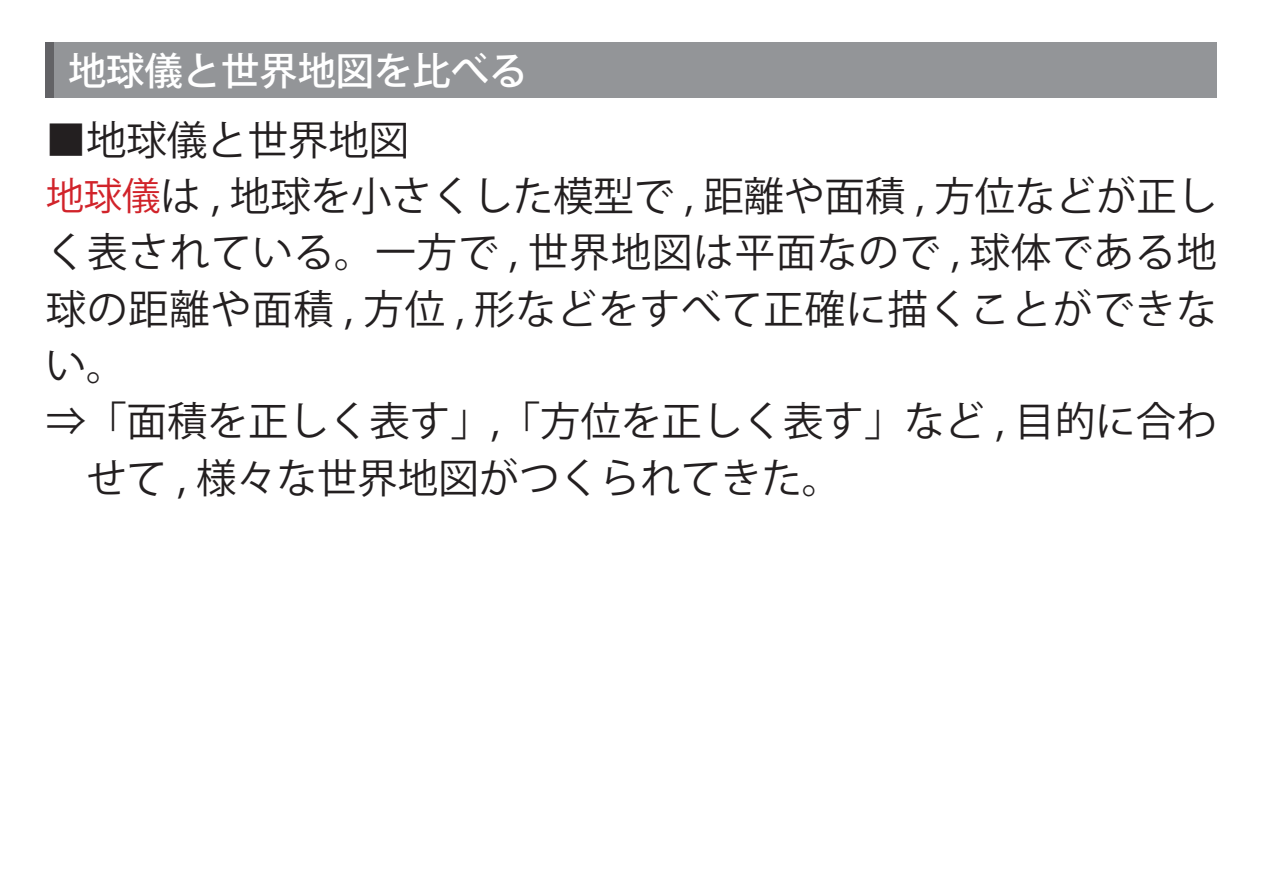
<style>
.page{position:relative;width:1263px;height:893px;background:#fff}
.page>*{position:absolute;margin:0;border:0;box-sizing:border-box;transform-origin:0 0}
.t1{font:40.35px "Koz Go Pr 6 N";color:#231f20}
.t2{font:40.35px "Koz Go Pr 6 N";letter-spacing:.025em;color:#231f20}
.t3{font:40.35px "Koz Go Pr 6 N";letter-spacing:.02em;color:#231f20}
.t4{font:500 38.25px "Koz Go Pr 6 N";color:#fff}
.s1{font-size:38.25px;color:#d1232a}
</style>
<div class="page">
<div style="left:46px;top:43px;width:1171px;height:55px;background:#939598"></div>
<div style="left:46px;top:43px;width:8px;height:55px;background:#636366"></div>
<p class="t4" style="left:68px;top:49px;width:461px">地球儀と世界地図を比べる</p>
<p class="t1" style="left:46px;top:117px;width:365px">■地球儀と世界地図</p>
<p class="t1" style="left:46px;top:173px;width:1173px"><span class="s1">地球儀</span>は , 地球を小さくした模型で , 距離や面積 , 方位などが正し</p>
<p class="t2" style="left:46px;top:230px;width:1173px">く表されている。一方で , 世界地図は平面なので , 球体である地</p>
<p class="t3" style="left:46px;top:286px;width:1173px">球の距離や面積 , 方位 , 形などをすべて正確に描くことができな</p>
<p class="t1" style="left:46px;top:342px;width:82px">い。</p>
<p class="t1" style="left:46px;top:399px;width:1172px">⇒「面積を正しく表す」,「方位を正しく表す」など , 目的に合わ</p>
<p class="t1" style="left:86px;top:455px;width:758px">せて , 様々な世界地図がつくられてきた。</p>
</div>
